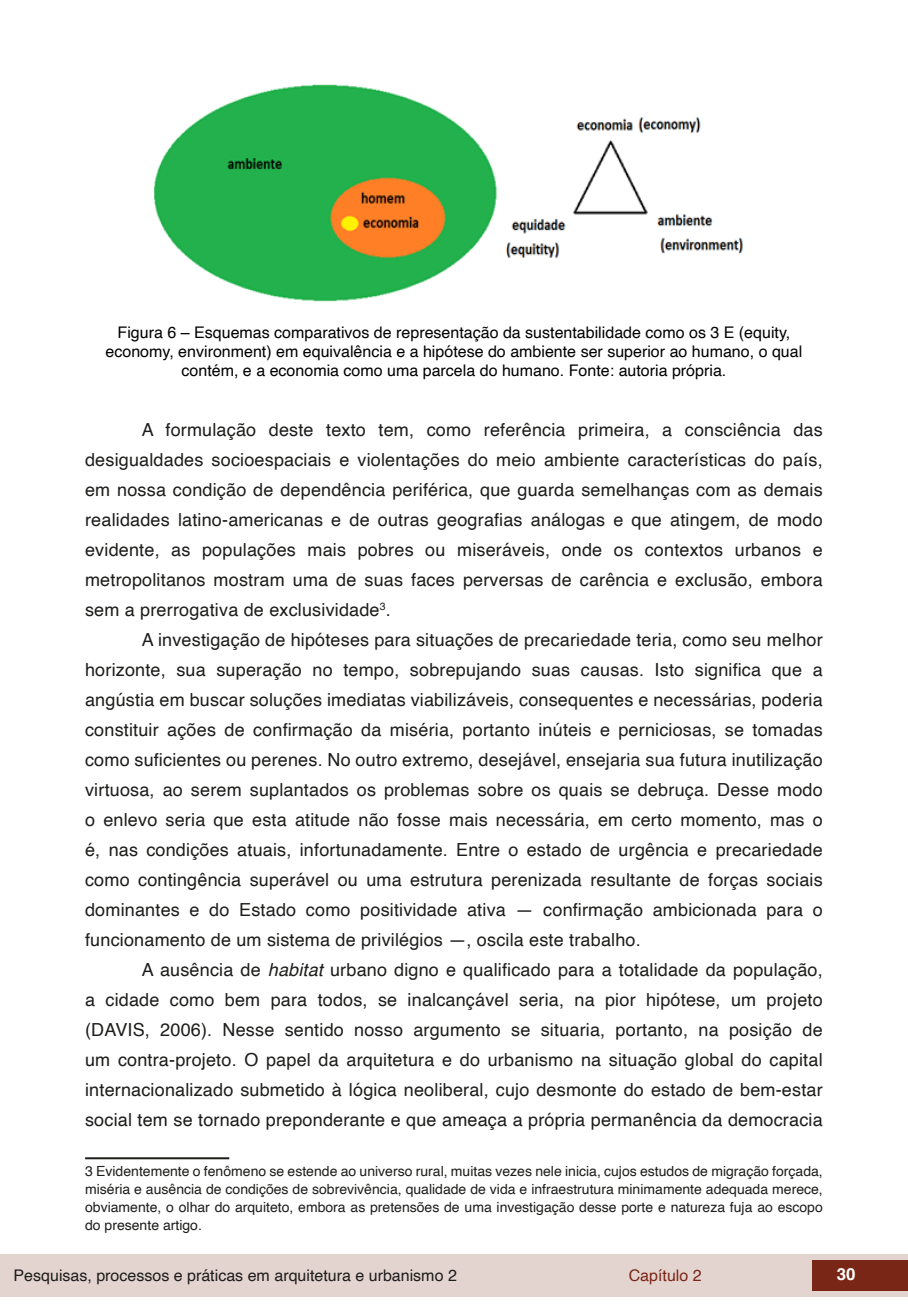
<style>
.page{position:relative;width:908px;height:1304px;background:#fff}
.page>*{position:absolute;margin:0;border:0;box-sizing:border-box;transform-origin:0 0}
.t1{font:18px/30px "Helvetica";letter-spacing:.01em;color:#1d1d1b;text-align:justify}
.t2{font:700 16.8px "Helvetica";color:#fff}
.t3{font:16px/19.2px "Helvetica";color:#000;text-align:center}
.t4{font:16px "Helvetica";color:#1d1d1b}
.t5{font:16px "Helvetica";color:#7a2616}
.t6{font:14px/18px "Helvetica";color:#1d1d1b;text-align:justify}
.s1{font-style:italic}
</style>
<div class="page">
<div style="left:0;top:1254px;width:906px;height:43px;background:#e4d4d0"></div>
<div style="left:812px;top:1261px;width:95px;height:30px;background:#7a2616"></div>
<img style="left:154px;top:84px;width:589px;height:218px">
<hr style="left:85px;top:1157px;width:144px;height:2px;background:#1d1d1b">
<p class="t3" style="left:105px;top:323px;width:698px">Figura 6 – Esquemas comparativos de representação da sustentabilidade como os 3 E (equity, economy, environment) em equivalência e a hipótese do ambiente ser superior ao humano, o qual contém, e a economia como uma parcela do humano. Fonte: autoria própria.</p>
<p class="t1" style="left:85px;top:415px;width:738px;text-indent:57px">A formulação deste texto tem, como referência primeira, a consciência das desigualdades socioespaciais e violentações do meio ambiente características do país, em nossa condição de dependência periférica, que guarda semelhanças com as demais realidades latino-americanas e de outras geografias análogas e que atingem, de modo evidente, as populações mais pobres ou miseráveis, onde os contextos urbanos e metropolitanos mostram uma de suas faces perversas de carência e exclusão, embora sem a prerrogativa de exclusividade<sup>3</sup>.</p>
<p class="t1" style="left:85px;top:625px;width:738px;text-indent:57px">A investigação de hipóteses para situações de precariedade teria, como seu melhor horizonte, sua superação no tempo, sobrepujando suas causas. Isto significa que a angústia em buscar soluções imediatas viabilizáveis, consequentes e necessárias, poderia constituir ações de confirmação da miséria, portanto inúteis e perniciosas, se tomadas como suficientes ou perenes. No outro extremo, desejável, ensejaria sua futura inutilização virtuosa, ao serem suplantados os problemas sobre os quais se debruça. Desse modo o enlevo seria que esta atitude não fosse mais necessária, em certo momento, mas o é, nas condições atuais, infortunadamente. Entre o estado de urgência e precariedade como contingência superável ou uma estrutura perenizada resultante de forças sociais dominantes e do Estado como positividade ativa — confirmação ambicionada para o funcionamento de um sistema de privilégios —, oscila este trabalho.</p>
<p class="t1" style="left:85px;top:956px;width:738px;text-indent:57px">A ausência de <span class="s1">habitat</span> urbano digno e qualificado para a totalidade da população, a cidade como bem para todos, se inalcançável seria, na pior hipótese, um projeto (DAVIS, 2006). Nesse sentido nosso argumento se situaria, portanto, na posição de um contra-projeto. O papel da arquitetura e do urbanismo na situação global do capital internacionalizado submetido à lógica neoliberal, cujo desmonte do estado de bem-estar social tem se tornado preponderante e que ameaça a própria permanência da democracia</p>
<p class="t6" style="left:85px;top:1163px;width:738px">3 Evidentemente o fenômeno se estende ao universo rural, muitas vezes nele inicia, cujos estudos de migração forçada, miséria e ausência de condições de sobrevivência, qualidade de vida e infraestrutura minimamente adequada merece, obviamente, o olhar do arquiteto, embora as pretensões de uma investigação desse porte e natureza fuja ao escopo do presente artigo.</p>
<p class="t4" style="left:14px;top:1263px;width:444px">Pesquisas, processos e práticas em arquitetura e urbanismo 2</p>
<p class="t5" style="left:628px;top:1263px;width:74px">Capítulo 2</p>
<p class="t2" style="left:836px;top:1264px;width:20px">30</p>
</div>
